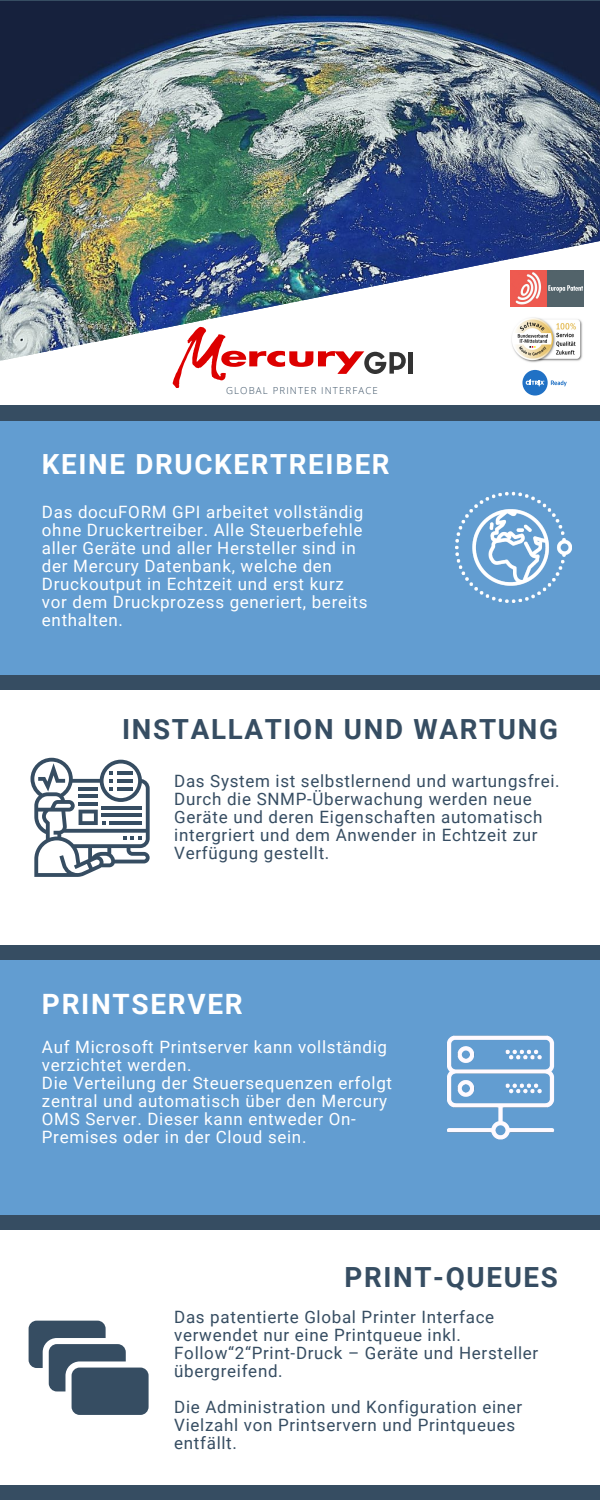
<style>
.page{position:relative;width:600px;height:1500px;background:#364d62}
.page>*{position:absolute;margin:0;border:0;box-sizing:border-box;transform-origin:0 0}
.t1{font:700 28px "Roboto";letter-spacing:.06em;color:#fff}
.t2{font:700 27.8px "Roboto";letter-spacing:.06em;color:#364d62}
.t3{font:700 27.8px "Roboto";letter-spacing:.06em;color:#fff}
.t4{font:17px/18px "Roboto";letter-spacing:.04em;color:#fff}
.t5{font:17px/18px "Roboto";letter-spacing:.04em;color:#364d62}
.t6{font:300 9.6px "Open Sans";letter-spacing:.12em;color:#364d62}
</style>
<div class="page">
<img style="left:0;top:2px;width:600px;height:235px">
<img style="left:0;top:237px;width:600px;height:168px">
<svg style="left:173px;top:327px;width:233px;height:61px;background:#f2cfcf"></svg>
<div style="left:408px;top:352px;width:5px;height:22px;background:#333"></div>
<img style="left:510px;top:271px;width:73px;height:36px">
<div style="left:0;top:420px;width:600px;height:255px;background:#629dd1"></div>
<div style="left:0;top:690px;width:600px;height:255px;background:#fff"></div>
<div style="left:0;top:960px;width:600px;height:255px;background:#629dd1"></div>
<div style="left:0;top:1230px;width:600px;height:255px;background:#fff"></div>
<svg style="left:31px;top:758px;width:119px;height:119px"></svg>
<hr style="left:109px;top:821px;width:33px;height:4px;background:#364d62">
<hr style="left:102px;top:813px;width:40px;height:4px;background:#364d62">
<hr style="left:102px;top:806px;width:40px;height:4px;background:#364d62">
<img style="left:447px;top:1035px;width:108px;height:105px">
<img style="left:456px;top:491px;width:115px;height:112px">
<svg style="left:29px;top:1321px;width:97px;height:70px"></svg>
<div style="left:72px;top:1368px;width:77px;height:47px;background:#364d62;border-radius:8px"></div>
<div style="left:522px;top:370px;width:26px;height:25px;background:#2071c5;border-radius:50%"></div>
<svg style="left:526px;top:379px;width:19px;height:7px"></svg>
<svg style="left:551px;top:380px;width:16px;height:6px"></svg>
<img style="left:510px;top:317px;width:73px;height:46px">
<p class="t6" style="left:226px;top:383px;width:153px">GLOBAL PRINTER INTERFACE</p>
<p class="t3" style="left:42px;top:448px;width:349px">KEINE DRUCKERTREIBER</p>
<p class="t4" style="left:42px;top:503px;width:327px">Das docuFORM GPI arbeitet vollständig ohne Druckertreiber. Alle Steuerbefehle aller Geräte und aller Hersteller sind in der Mercury Datenbank, welche den Druckoutput in Echtzeit und erst kurz vor dem Druckprozess generiert, bereits enthalten.</p>
<p class="t2" style="left:122px;top:713px;width:437px">INSTALLATION UND WARTUNG</p>
<p class="t5" style="left:174px;top:772px;width:387px">Das System ist selbstlernend und wartungsfrei.<br>Durch die SNMP-Überwachung werden neue Geräte und deren Eigenschaften automatisch intergriert und dem Anwender in Echtzeit zur Verfügung gestellt.</p>
<p class="t1" style="left:42px;top:988px;width:202px">PRINTSERVER</p>
<p class="t4" style="left:42px;top:1038px;width:347px">Auf Microsoft Printserver kann vollständig verzichtet werden.</p>
<p class="t4" style="left:42px;top:1074px;width:352px">Die Verteilung der Steuersequenzen erfolgt zentral und automatisch über den Mercury OMS Server. Dieser kann entweder On-Premises oder in der Cloud sein.</p>
<p class="t2" style="left:344px;top:1261px;width:215px">PRINT-QUEUES</p>
<p class="t5" style="left:174px;top:1308px;width:366px">Das patentierte Global Printer Interface verwendet nur eine Printqueue inkl.<br>Follow“2“Print-Druck – Geräte und Hersteller übergreifend.</p>
<p class="t5" style="left:174px;top:1398px;width:350px">Die Administration und Konfiguration einer<br>Vielzahl von Printservern und Printqueues entfällt.</p>
</div>
